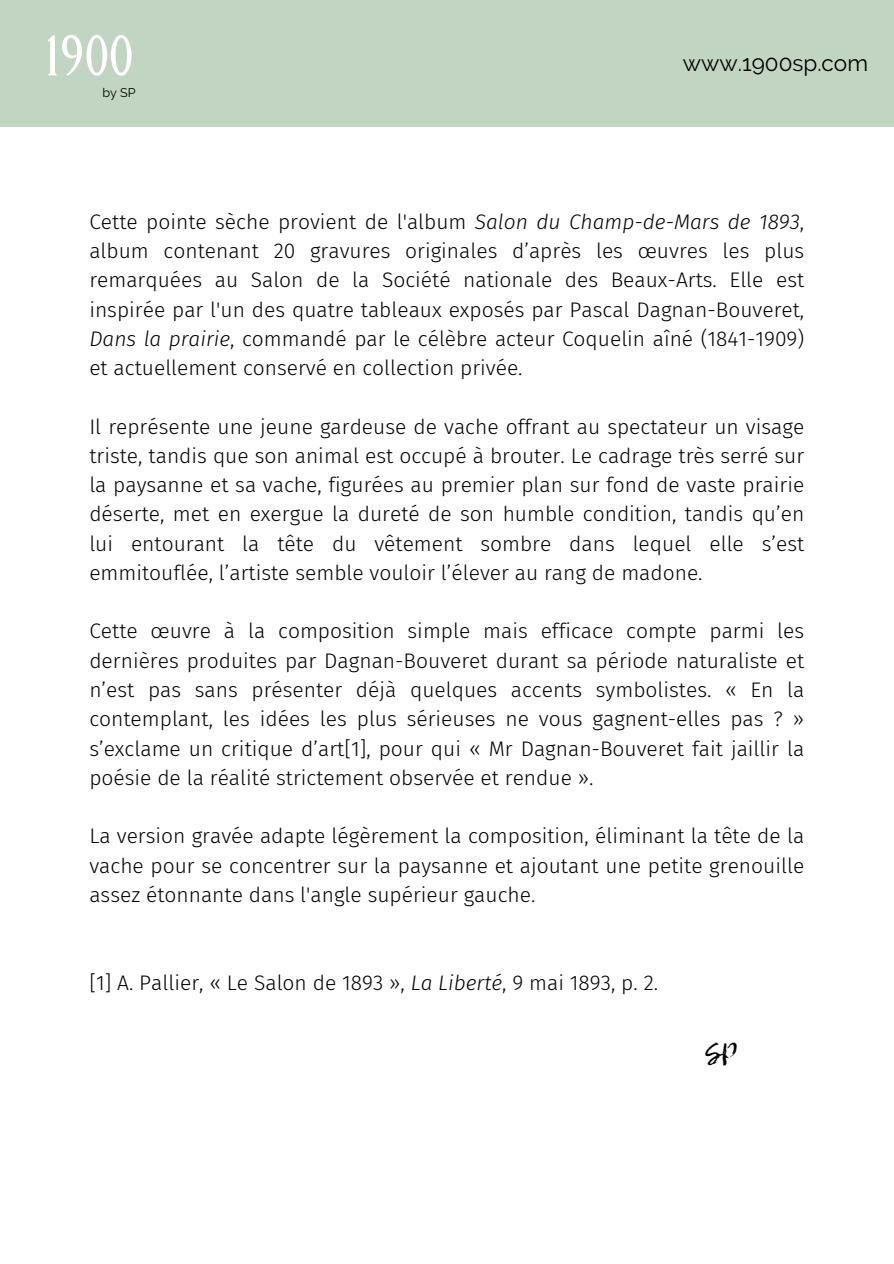
<style>
.page{position:relative;width:894px;height:1264px;background:#fff}
.page>*{position:absolute;margin:0;border:0;box-sizing:border-box;transform-origin:0 0}
.t1{font:50.1px "Della Respira";color:#fff}
.t2{font:30px "Lemon Tuesday";color:#000}
.t3{font:22.5px "Raleway";color:#000}
.t4{font:300 21px/29.2px "Fira Sans";color:#000;text-align:justify}
.t5{font:12.6px "Raleway";color:#000}
.s1{font-style:italic}
</style>
<div class="page">
<div style="left:0;top:0;width:893px;height:126px;background:#c2d5c2"></div>
<h2 class="t1" style="left:45px;top:22px;width:90px">1900</h2>
<h2 class="t5" style="left:102px;top:85px;width:35px">by SP</h2>
<p class="t3" style="left:682px;top:50px;width:186px">www.1900sp.com</p>
<h1 class="t4" style="left:89px;top:207px;width:716px">Cette pointe sèche provient de l'album <span class="s1">Salon du Champ-de-Mars de 1893</span>, album contenant 20 gravures originales d’après les œuvres les plus remarquées au Salon de la Société nationale des Beaux-Arts. Elle est inspirée par l'un des quatre tableaux exposés par Pascal Dagnan-Bouveret, <span class="s1">Dans la prairie</span>, commandé par le célèbre acteur Coquelin aîné (1841-1909) et actuellement conservé en collection privée.</h1>
<p class="t4" style="left:89px;top:412px;width:716px">Il représente une jeune gardeuse de vache offrant au spectateur un visage triste, tandis que son animal est occupé à brouter. Le cadrage très serré sur la paysanne et sa vache, figurées au premier plan sur fond de vaste prairie déserte, met en exergue la dureté de son humble condition, tandis qu’en lui entourant la tête du vêtement sombre dans lequel elle s’est emmitouflée, l’artiste semble vouloir l’élever au rang de madone.</p>
<p class="t4" style="left:89px;top:617px;width:716px">Cette œuvre à la composition simple mais efficace compte parmi les dernières produites par Dagnan-Bouveret durant sa période naturaliste et n’est pas sans présenter déjà quelques accents symbolistes. « En la contemplant, les idées les plus sérieuses ne vous gagnent-elles pas ? » s’exclame un critique d’art[1], pour qui « Mr Dagnan-Bouveret fait jaillir la poésie de la réalité strictement observée et rendue ».</p>
<p class="t4" style="left:89px;top:821px;width:716px">La version gravée adapte légèrement la composition, éliminant la tête de la vache pour se concentrer sur la paysanne et ajoutant une petite grenouille assez étonnante dans l'angle supérieur gauche.</p>
<p class="t4" style="left:89px;top:968px;width:570px">[1] A. Pallier, « Le Salon de 1893 », <span class="s1">La Liberté</span>, 9 mai 1893, p. 2.</p>
<p class="t2" style="left:705px;top:1030px;width:34px">SP</p>
</div>
